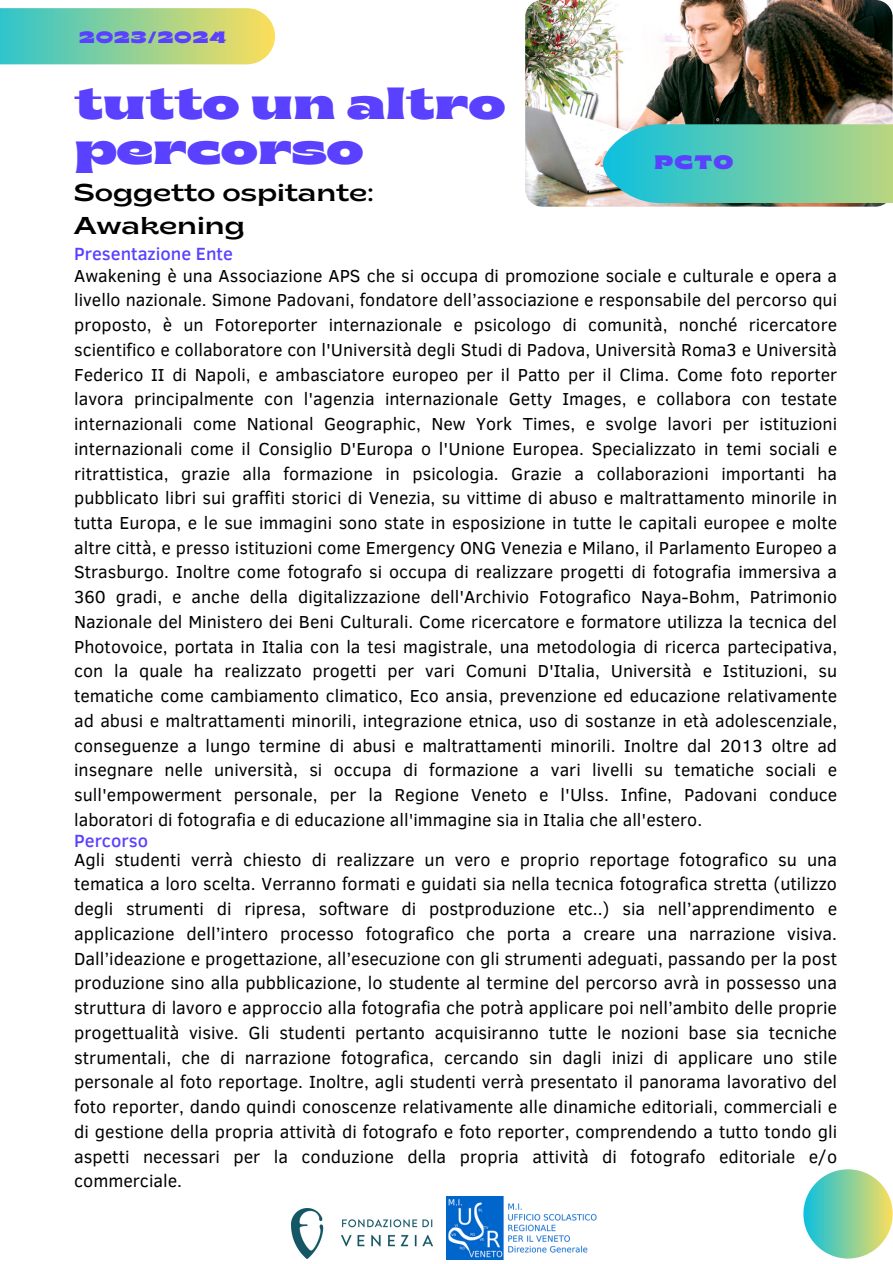
<style>
.page{position:relative;width:893px;height:1264px;background:#fff}
.page>*{position:absolute;margin:0;border:0;box-sizing:border-box;transform-origin:0 0}
.t1{font:900 semi-expanded 45px/45px "Brice";color:#5941ff}
.t2{font:semi-expanded 24.3px "Brice";color:#000}
.t3{font:900 semi-expanded 19.5px "Brice";color:#5941ff}
.t4{font:500 18.15px "Clear Sans";color:#5941ff}
.t5{font:18px/24.8px "Clear Sans";color:#000;text-align:justify}
.t6{font:17.85px/24.8px "Clear Sans";color:#000;text-align:justify}
.t7{font:900 semi-expanded 16.5px "Brice";letter-spacing:.09em;color:#5941ff}
</style>
<div class="page">
<svg style="left:0;top:8px;width:275px;height:56px;background:#96d196"></svg>
<img style="left:525px;top:0;width:367px;height:207px;border-radius:17px">
<svg style="left:603px;top:124px;width:289px;height:79px;background:#6dcbae"></svg>
<div style="left:803px;top:1169px;width:89px;height:89px;background:linear-gradient(to right,#11c1e1,#f6dd5c);border-radius:50%"></div>
<img style="left:446px;top:1196px;width:151px;height:62px">
<img style="left:291px;top:1208px;width:141px;height:50px">
<p class="t7" style="left:80px;top:31px;width:148px">2023/2024</p>
<p class="t1" style="left:74px;top:85px;width:433px">tutto un altro percorso</p>
<p class="t2" style="left:74px;top:182px;width:301px">Soggetto ospitante:</p>
<p class="t2" style="left:74px;top:216px;width:172px">Awakening</p>
<p class="t3" style="left:654px;top:155px;width:80px">PCTO</p>
<p class="t4" style="left:74px;top:241px;width:160px">Presentazione Ente</p>
<p class="t6" style="left:74px;top:262px;width:764px">Awakening è una Associazione APS che si occupa di promozione sociale e culturale e opera a livello nazionale. Simone Padovani, fondatore dell’associazione e responsabile del percorso qui proposto, è un Fotoreporter internazionale e psicologo di comunità, nonché ricercatore scientifico e collaboratore con l'Università degli Studi di Padova, Università Roma3 e Università Federico II di Napoli, e ambasciatore europeo per il Patto per il Clima. Come foto reporter lavora principalmente con l'agenzia internazionale Getty Images, e collabora con testate internazionali come National Geographic, New York Times, e svolge lavori per istituzioni internazionali come il Consiglio D'Europa o l'Unione Europea. Specializzato in temi sociali e ritrattistica, grazie alla formazione in psicologia. Grazie a collaborazioni importanti ha pubblicato libri sui graffiti storici di Venezia, su vittime di abuso e maltrattamento minorile in tutta Europa, e le sue immagini sono state in esposizione in tutte le capitali europee e molte altre città, e presso istituzioni come Emergency ONG Venezia e Milano, il Parlamento Europeo a Strasburgo. Inoltre come fotografo si occupa di realizzare progetti di fotografia immersiva a 360 gradi, e anche della digitalizzazione dell'Archivio Fotografico Naya-Bohm, Patrimonio Nazionale del Ministero dei Beni Culturali. Come ricercatore e formatore utilizza la tecnica del Photovoice, portata in Italia con la tesi magistrale, una metodologia di ricerca partecipativa, con la quale ha realizzato progetti per vari Comuni D'Italia, Università e Istituzioni, su tematiche come cambiamento climatico, Eco ansia, prevenzione ed educazione relativamente ad abusi e maltrattamenti minorili, integrazione etnica, uso di sostanze in età adolescenziale, conseguenze a lungo termine di abusi e maltrattamenti minorili. Inoltre dal 2013 oltre ad insegnare nelle università, si occupa di formazione a vari livelli su tematiche sociali e sull'empowerment personale, per la Regione Veneto e l'Ulss. Infine, Padovani conduce laboratori di fotografia e di educazione all'immagine sia in Italia che all'estero.</p>
<p class="t5" style="left:74px;top:846px;width:764px">Agli studenti verrà chiesto di realizzare un vero e proprio reportage fotografico su una tematica a loro scelta. Verranno formati e guidati sia nella tecnica fotografica stretta (utilizzo degli strumenti di ripresa, software di postproduzione etc..) sia nell’apprendimento e applicazione dell’intero processo fotografico che porta a creare una narrazione visiva.<br>Dall’ideazione e progettazione, all’esecuzione con gli strumenti adeguati, passando per la post produzione sino alla pubblicazione, lo studente al termine del percorso avrà in possesso una struttura di lavoro e approccio alla fotografia che potrà applicare poi nell’ambito delle proprie progettualità visive. Gli studenti pertanto acquisiranno tutte le nozioni base sia tecniche strumentali, che di narrazione fotografica, cercando sin dagli inizi di applicare uno stile personale al foto reportage. Inoltre, agli studenti verrà presentato il panorama lavorativo del foto reporter, dando quindi conoscenze relativamente alle dinamiche editoriali, commerciali e di gestione della propria attività di fotografo e foto reporter, comprendendo a tutto tondo gli aspetti necessari per la conduzione della propria attività di fotografo editoriale e/o commerciale.</p>
<p class="t4" style="left:74px;top:827px;width:75px">Percorso</p>
</div>
